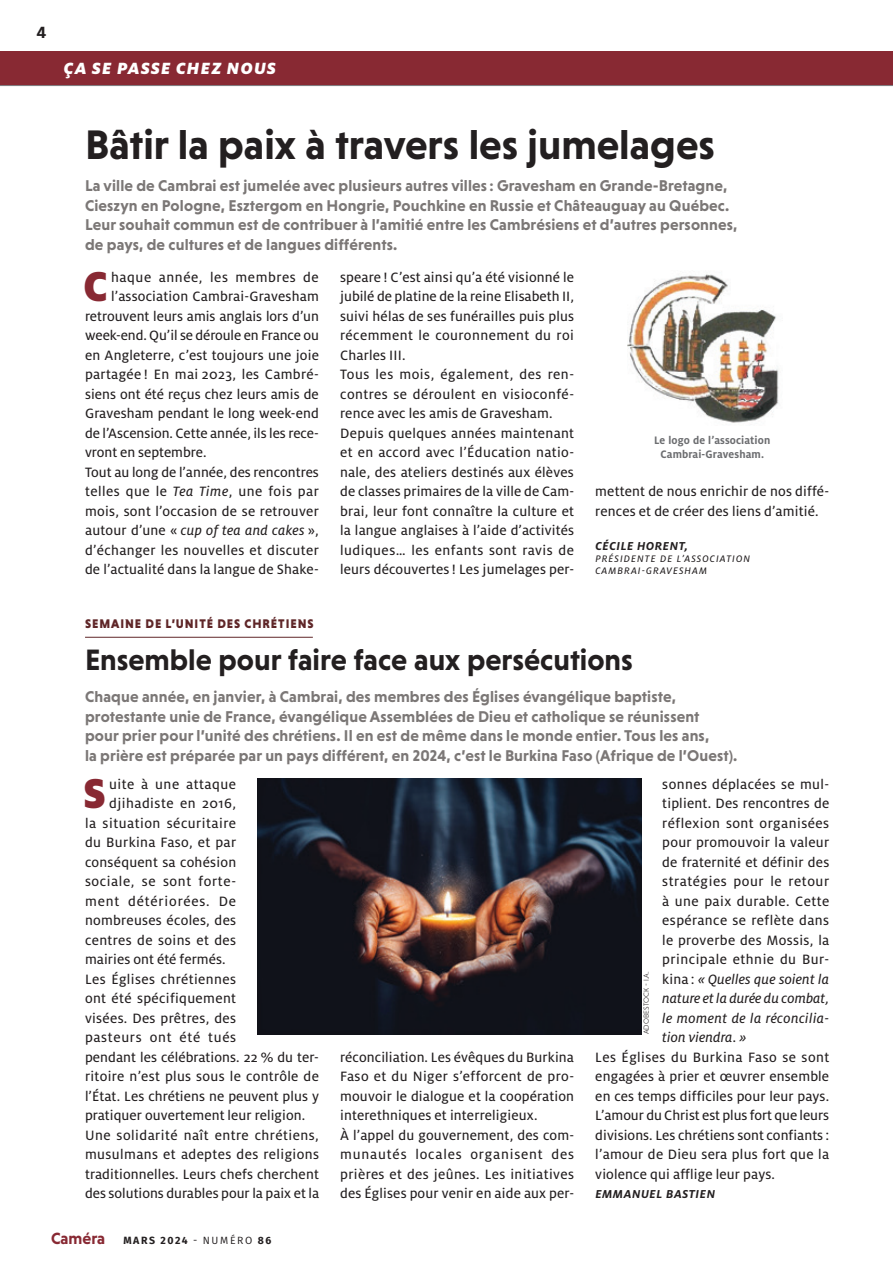
<style>
.page{position:relative;width:893px;height:1263px;background:#fff}
.page>*{position:absolute;margin:0;border:0;box-sizing:border-box;transform-origin:0 0}
.ARTICLE-Texte_Lettri{font:900 46.35px "Milo OT";color:#882933;scale:.95 1}
.ARTICLE-Titre{font:700 42px "Niveau Grotesk";color:#231f20}
.ARTICLE-_Titre___pet{font:700 30px "Niveau Grotesk";color:#231f20}
.t1{font:italic 900 18px "Milo OT";letter-spacing:.07em;color:#fff}
.t2{font:700 16.5px "Pluto Cond";color:#231f20}
.ARTICLE-Chapo{font:700 15.9px/19.5px "Niveau Grotesk";letter-spacing:.01em;color:#7b7776}
.ARTICLE-TEXTE_COURAN{font:15px/19.5px "Milo OT Text";letter-spacing:.01em;color:#231f20;text-align:justify}
.ARTICLE-Texte_Lettri-2{font:15px "Milo OT Text";letter-spacing:.01em;color:#231f20}
.ARTICLE-Texte_Lettri-3{font:15px "Milo OT Text";letter-spacing:.035em;color:#231f20}
.ARTICLE-Texte_Lettri-4{font:15px "Milo OT Text";letter-spacing:.04em;color:#231f20}
.ARTICLE-Texte_Lettri-5{font:15px "Milo OT Text";letter-spacing:.055em;color:#231f20}
.ARTICLE-signature{font:italic 700 12.75px "Milo OT";letter-spacing:.04em;color:#231f20}
.ARTICLE-surtitre{font:900 12.75px "Niveau Grotesk";letter-spacing:.075em;color:#5f2628}
.PHOTO-Légende{font:700 12px/14.2px "Milo OT";letter-spacing:.01em;color:#6c6d70;text-align:center;scale:.95 1}
.ARTICLE-signature_fo{font:10.5px/12px "Milo OT Text Ita";letter-spacing:.1em;color:#231f20}
.t3{font:700 10.5px "Fira Sans";letter-spacing:.15em;color:#231f20}
.PHOTO-crédit{font:300 7.5px "Niveau Grotesk";letter-spacing:.015em;color:#231f20}
.s1{font-family:"Milo OT Text Ita"}
.s2{font-family:"Niveau Grotesk";font-size:16.5px;color:#882933}
.s3{font-weight:400}
</style>
<div class="page">
<hr style="left:85px;top:637px;width:228px;height:1px;background:#5f2628">
<img style="left:628px;top:274px;width:151px;height:149px">
<img style="left:257px;top:779px;width:384px;height:255px">
<div style="left:0;top:51px;width:893px;height:34px;background:#882933"></div>
<hr style="left:0;top:85px;width:893px;height:1px;background:#808285">
<p class="t2" style="left:37px;top:23px;width:12px">4</p>
<p class="t1" style="left:64px;top:58px;width:214px">ÇA SE PASSE CHEZ NOUS</p>
<p class="ARTICLE-Titre" style="left:85px;top:121px;width:631px">Bâtir la paix à travers les jumelages</p>
<p class="ARTICLE-Chapo" style="left:85px;top:176px;width:654px">La ville de Cambrai est jumelée avec plusieurs autres villes: Gravesham en Grande-Bretagne, Cieszyn en Pologne, Esztergom en Hongrie, Pouchkine en Russie et Châteauguay au Québec.<br>Leur souhait commun est de contribuer à l’amitié entre les Cambrésiens et d’autres personnes, de pays, de cultures et de langues différents.</p>
<p class="ARTICLE-Texte_Lettri" style="left:84px;top:260px;width:27px">C</p>
<p class="ARTICLE-Texte_Lettri-4" style="left:111px;top:269px;width:209px">haque année, les membres de</p>
<p class="ARTICLE-TEXTE_COURAN" style="left:340px;top:267px;width:235px">speare ! C’est ainsi qu’a été visionné le jubilé de platine de la reine Elisabeth II, suivi hélas de ses funérailles puis plus récemment le couronnement du roi Charles III.</p>
<p class="ARTICLE-TEXTE_COURAN" style="left:340px;top:365px;width:235px">Tous les mois, également, des ren&shy;contres se déroulent en visioconfé&shy;rence avec les amis de Gravesham.</p>
<p class="ARTICLE-TEXTE_COURAN" style="left:340px;top:423px;width:235px">Depuis quelques années maintenant et en accord avec l’Éducation natio&shy;nale, des ateliers destinés aux élèves de classes primaires de la ville de Cam&shy;brai, leur font connaître la culture et la langue anglaises à l’aide d’activités ludiques… les enfants sont ravis de leurs découvertes! Les jumelages per-</p>
<p class="ARTICLE-Texte_Lettri-2" style="left:111px;top:288px;width:209px">l’association Cambrai-Gravesham</p>
<p class="ARTICLE-Texte_Lettri-2" style="left:85px;top:308px;width:235px">retrouvent leurs amis anglais lors d’un</p>
<p class="ARTICLE-Texte_Lettri-2" style="left:85px;top:327px;width:235px">week-end. Qu’il se déroule en France ou</p>
<p class="ARTICLE-Texte_Lettri-2" style="left:85px;top:347px;width:235px">en Angleterre, c’est toujours une joie</p>
<p class="ARTICLE-Texte_Lettri-2" style="left:85px;top:366px;width:235px">partagée ! En mai 2023, les Cambré-</p>
<p class="ARTICLE-Texte_Lettri-2" style="left:85px;top:386px;width:235px">siens ont été reçus chez leurs amis de</p>
<p class="ARTICLE-Texte_Lettri-2" style="left:85px;top:405px;width:235px">Gravesham pendant le long week-end</p>
<p class="ARTICLE-Texte_Lettri-2" style="left:85px;top:425px;width:235px">de l’Ascension. Cette année, ils les rece-</p>
<p class="ARTICLE-Texte_Lettri-2" style="left:85px;top:444px;width:123px">vront en septembre.</p>
<p class="ARTICLE-TEXTE_COURAN" style="left:85px;top:462px;width:235px">Tout au long de l’année, des rencontres telles que le <span class="s1">Tea Time</span>, une fois par mois, sont l’occasion de se retrouver autour d’une « <span class="s1">cup of tea and cakes</span> », d’échanger les nouvelles et discuter de l’actualité dans la langue de Shake-</p>
<p class="PHOTO-Légende" style="left:654px;top:433px;width:124px">Le logo de l’association<br>Cambrai-Gravesham.</p>
<p class="ARTICLE-TEXTE_COURAN" style="left:595px;top:482px;width:235px">mettent de nous enrichir de nos diffé&shy;rences et de créer des liens d’amitié.</p>
<p class="ARTICLE-signature" style="left:595px;top:539px;width:94px">CÉCILE HORENT,</p>
<p class="ARTICLE-signature_fo" style="left:595px;top:553px;width:156px">PRÉSIDENTE DE L’ASSOCIATION<br>CAMBRAI-GRAVESHAM</p>
<p class="ARTICLE-surtitre" style="left:85px;top:616px;width:230px">SEMAINE DE L’UNITÉ DES CHRÉTIENS</p>
<p class="ARTICLE-_Titre___pet" style="left:85px;top:642px;width:549px">Ensemble pour faire face aux persécutions</p>
<p class="ARTICLE-Chapo" style="left:85px;top:687px;width:654px">Chaque année, en janvier, à Cambrai, des membres des Églises évangélique baptiste, protestante unie de France, évangélique Assemblées de Dieu et catholique se réunissent<br>pour prier pour l’unité des chrétiens. Il en est de même dans le monde entier. Tous les ans,<br>la prière est préparée par un pays différent, en 2024, c’est le Burkina Faso (Afrique de l’Ouest).</p>
<p class="ARTICLE-Texte_Lettri" style="left:83px;top:767px;width:25px">S</p>
<p class="ARTICLE-Texte_Lettri-3" style="left:109px;top:776px;width:129px">uite à une attaque</p>
<p class="ARTICLE-TEXTE_COURAN" style="left:662px;top:774px;width:169px">sonnes déplacées se mul&shy;tiplient. Des rencontres de réflexion sont organisées pour promouvoir la valeur de fraternité et définir des stratégies pour le retour à une paix durable. Cette espérance se reflète dans le proverbe des Mossis, la principale ethnie du Bur&shy;kina : <span class="s1">« Quelles que soient la nature et la durée du combat, le moment de la réconcilia&shy;tion viendra. »</span></p>
<p class="ARTICLE-TEXTE_COURAN" style="left:595px;top:1047px;width:235px">Les Églises du Burkina Faso se sont engagées à prier et œuvrer ensemble en ces temps difficiles pour leur pays.<br>L’amour du Christ est plus fort que leurs divisions. Les chrétiens sont confiants: l’amour de Dieu sera plus fort que la violence qui afflige leur pays.</p>
<p class="ARTICLE-signature" style="left:595px;top:1187px;width:121px">EMMANUEL BASTIEN</p>
<p class="ARTICLE-Texte_Lettri-3" style="left:109px;top:795px;width:129px">djihadiste en 2016,</p>
<p class="ARTICLE-Texte_Lettri-3" style="left:85px;top:815px;width:153px">la situation sécuritaire</p>
<p class="ARTICLE-Texte_Lettri-2" style="left:85px;top:834px;width:153px">du Burkina Faso, et par</p>
<p class="ARTICLE-Texte_Lettri-2" style="left:85px;top:854px;width:153px">conséquent sa cohésion</p>
<p class="ARTICLE-Texte_Lettri-4" style="left:85px;top:873px;width:153px">sociale, se sont forte-</p>
<p class="ARTICLE-Texte_Lettri-5" style="left:85px;top:893px;width:153px">ment détériorées. De</p>
<p class="ARTICLE-Texte_Lettri-2" style="left:85px;top:912px;width:153px">nombreuses écoles, des</p>
<p class="ARTICLE-Texte_Lettri-2" style="left:85px;top:932px;width:153px">centres de soins et des</p>
<p class="ARTICLE-Texte_Lettri-2" style="left:85px;top:951px;width:142px">mairies ont été fermés.</p>
<p class="ARTICLE-TEXTE_COURAN" style="left:85px;top:969px;width:235px;text-align:left">Les Églises chrétiennes<br>ont été spécifiquement<br>visées. Des prêtres, des<br>pasteurs ont été tués<br>pendant les célébrations. 22 % du ter&shy;ritoire n’est plus sous le contrôle de l’État. Les chrétiens ne peuvent plus y pratiquer ouvertement leur religion.</p>
<p class="ARTICLE-TEXTE_COURAN" style="left:85px;top:1125px;width:236px">Une solidarité naît entre chrétiens, musulmans et adeptes des religions traditionnelles. Leurs chefs cherchent des solutions durables pour la paix et la</p>
<p class="PHOTO-crédit" style="left:642px;top:1034px;width:65px;rotate:-90deg">ADOBESTOCK - I.A.</p>
<p class="ARTICLE-TEXTE_COURAN" style="left:340px;top:1047px;width:235px">réconciliation. Les évêques du Burkina Faso et du Niger s’efforcent de pro&shy;mouvoir le dialogue et la coopération interethniques et interreligieux.</p>
<p class="ARTICLE-TEXTE_COURAN" style="left:340px;top:1125px;width:235px">À l’appel du gouvernement, des com&shy;munautés locales organisent des prières et des jeûnes. Les initiatives des Églises pour venir en aide aux per-</p>
<p class="t3" style="left:51px;top:1231px;width:222px"><span class="s2">Caméra</span> MARS 2024 <span class="s3">- NUMÉRO</span> 86</p>
</div>
